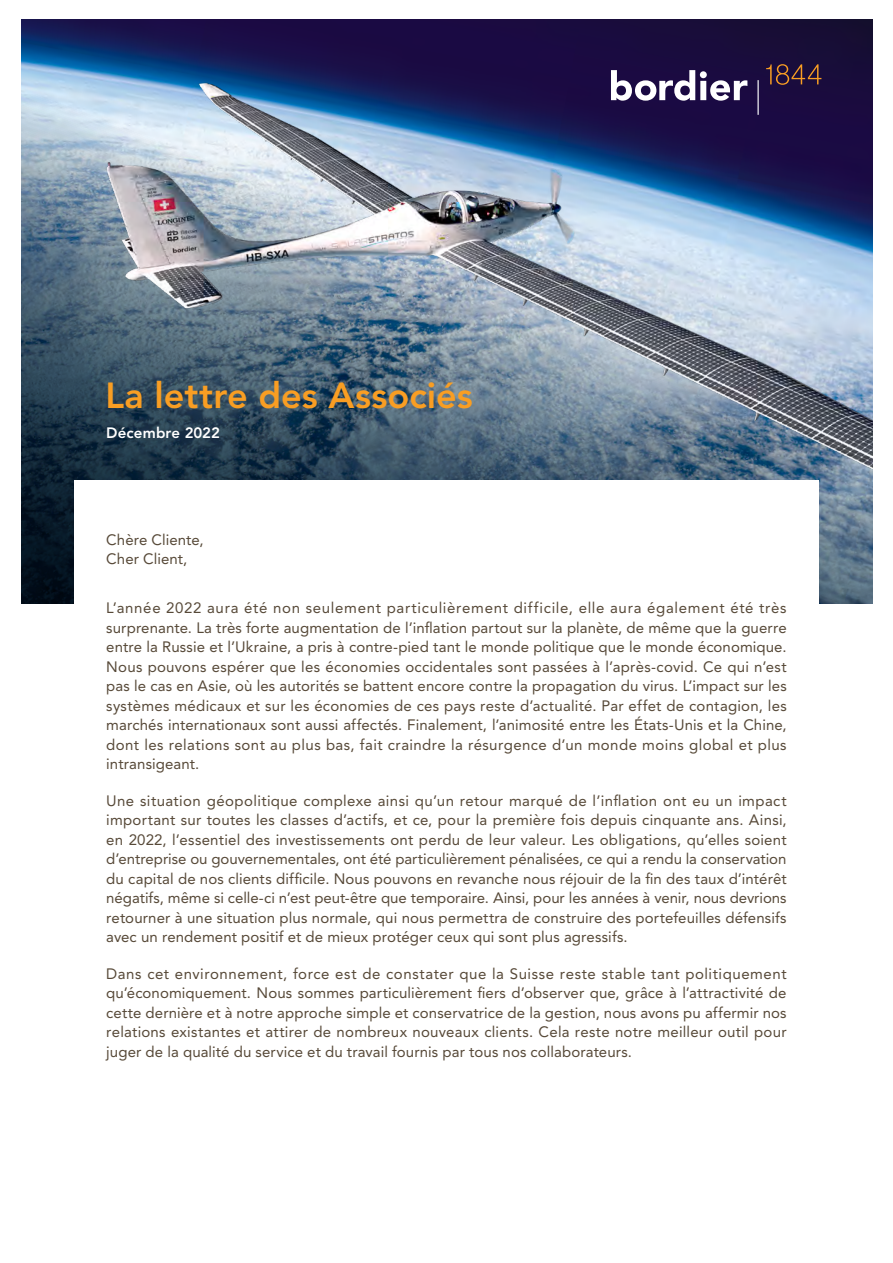
<style>
.page{position:relative;width:893px;height:1263px;background:#fff}
.page>*{position:absolute;margin:0;border:0;box-sizing:border-box;transform-origin:0 0}
.t1{font:800 36px "Avenir LT Std";color:#f99e23}
.t2{font:15px/19.5px "Avenir LT Std";letter-spacing:.01em;color:#574938;text-align:justify}
.t3{font:800 15px "Avenir LT Std";letter-spacing:.01em;color:#fff}
</style>
<div class="page">
<img style="left:21px;top:19px;width:852px;height:512px">
<div style="left:74px;top:481px;width:745px;height:612px;background:#fff"></div>
<svg style="left:766px;top:64px;width:55px;height:21px"></svg>
<svg style="left:611px;top:70px;width:148px;height:45px"></svg>
<h1 class="t1" style="left:105px;top:374px;width:369px">La lettre des Associés</h1>
<p class="t3" style="left:106px;top:424px;width:115px">Décembre 2022</p>
<p class="t2" style="left:106px;top:530px;width:99px">Chère Cliente,<br>Cher Client,</p>
<p class="t2" style="left:106px;top:598px;width:682px">L’année 2022 aura été non seulement particulièrement difficile, elle aura également été très surprenante. La très forte augmentation de l’inflation partout sur la planète, de même que la guerre entre la Russie et l’Ukraine, a pris à contre-pied tant le monde politique que le monde économique.<br>Nous pouvons espérer que les économies occidentales sont passées à l’après-covid. Ce qui n’est pas le cas en Asie, où les autorités se battent encore contre la propagation du virus. L’impact sur les systèmes médicaux et sur les économies de ces pays reste d’actualité. Par effet de contagion, les marchés internationaux sont aussi affectés. Finalement, l’animosité entre les États-Unis et la Chine, dont les relations sont au plus bas, fait craindre la résurgence d’un monde moins global et plus intransigeant.</p>
<p class="t2" style="left:106px;top:791px;width:682px">Une situation géopolitique complexe ainsi qu’un retour marqué de l’inflation ont eu un impact important sur toutes les classes d’actifs, et ce, pour la première fois depuis cinquante ans. Ainsi, en 2022, l’essentiel des investissements ont perdu de leur valeur. Les obligations, qu’elles soient d’entreprise ou gouvernementales, ont été particulièrement pénalisées, ce qui a rendu la conservation du capital de nos clients difficile. Nous pouvons en revanche nous réjouir de la fin des taux d’intérêt négatifs, même si celle-ci n’est peut-être que temporaire. Ainsi, pour les années à venir, nous devrions retourner à une situation plus normale, qui nous permettra de construire des portefeuilles défensifs avec un rendement positif et de mieux protéger ceux qui sont plus agressifs.</p>
<p class="t2" style="left:106px;top:964px;width:682px">Dans cet environnement, force est de constater que la Suisse reste stable tant politiquement qu’économiquement. Nous sommes particulièrement fiers d’observer que, grâce à l’attractivité de cette dernière et à notre approche simple et conservatrice de la gestion, nous avons pu affermir nos relations existantes et attirer de nombreux nouveaux clients. Cela reste notre meilleur outil pour juger de la qualité du service et du travail fournis par tous nos collaborateurs.</p>
</div>
